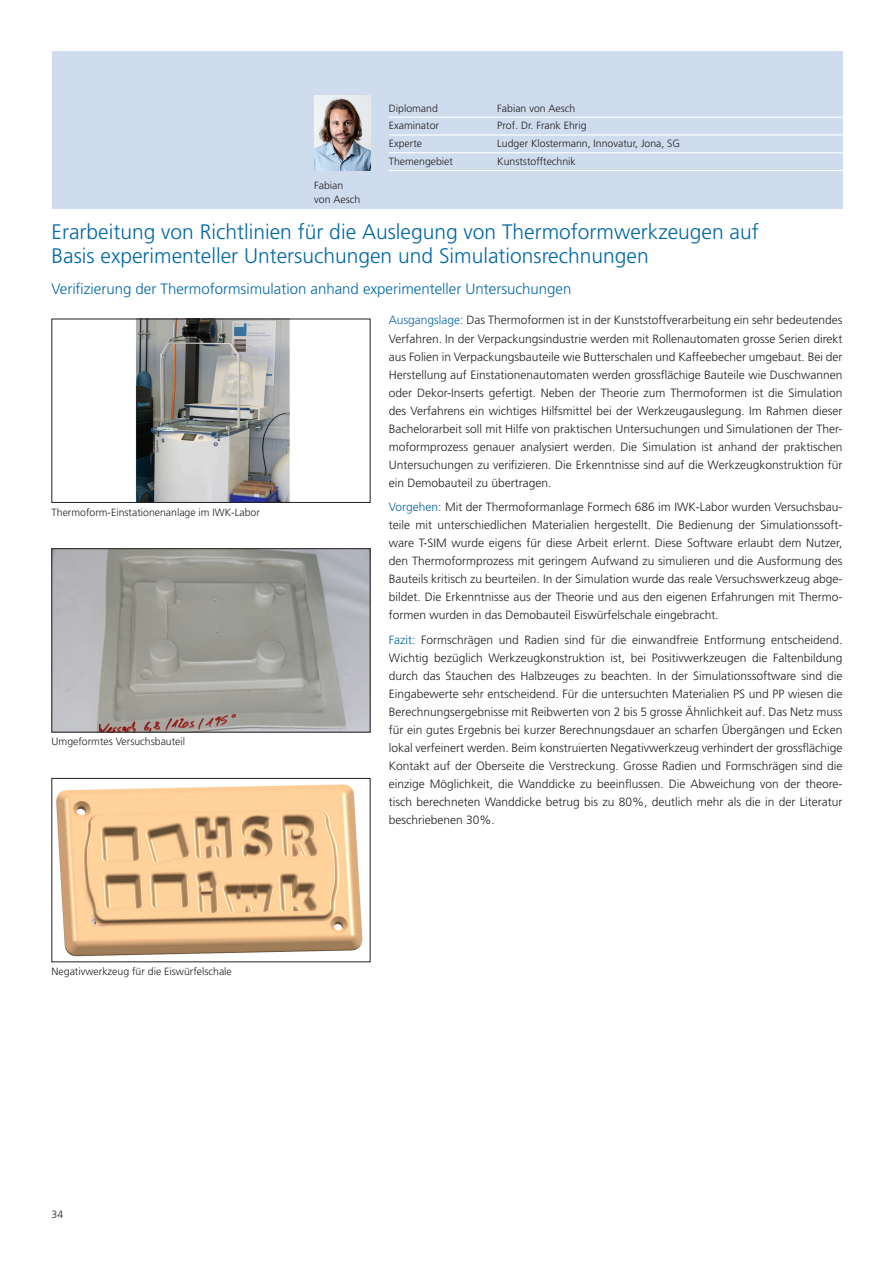
<style>
.page{position:relative;width:893px;height:1264px;background:#fff}
.page>*{position:absolute;margin:0;border:0;box-sizing:border-box;transform-origin:0 0}
.t1{font:300 21px/24px "Frutiger LT Pro";color:#0068a5}
.t2{font:300 15px "Frutiger LT Pro";color:#0068a5}
.t3{font:300 12px/18px "Frutiger LT Pro";color:#231f20;text-align:justify}
.t4{font:300 10.5px/13.5px "Frutiger LT Pro";color:#231f20}
.s1{color:#0068a5}
</style>
<div class="page">
<div style="left:52px;top:52px;width:790px;height:157px;background:#cedced"></div>
<img style="left:135px;top:321px;width:155px;height:179px">
<img style="left:54px;top:550px;width:314px;height:180px">
<div style="left:52px;top:548px;width:318px;height:184px;border:1px solid #231f20"></div>
<img style="left:56px;top:784px;width:307px;height:173px">
<div style="left:52px;top:778px;width:318px;height:183px;border:1px solid #231f20"></div>
<hr style="left:389px;top:117px;width:453px;height:1px;background:#fff">
<hr style="left:389px;top:134px;width:453px;height:1px;background:#fff">
<hr style="left:389px;top:152px;width:453px;height:1px;background:#fff">
<hr style="left:389px;top:170px;width:453px;height:1px;background:#fff">
<img style="left:314px;top:96px;width:56px;height:75px">
<p class="t4" style="left:314px;top:179px;width:48px">Fabian von Aesch</p>
<p class="t4" style="left:389px;top:101px;width:51px">Diplomand</p>
<p class="t4" style="left:497px;top:101px;width:80px">Fabian von Aesch</p>
<p class="t4" style="left:389px;top:119px;width:52px">Examinator</p>
<p class="t4" style="left:497px;top:119px;width:91px">Prof. Dr. Frank Ehrig</p>
<p class="t4" style="left:389px;top:137px;width:35px">Experte</p>
<p class="t4" style="left:497px;top:137px;width:184px">Ludger Klostermann, Innovatur, Jona, SG</p>
<p class="t4" style="left:389px;top:154px;width:66px">Themengebiet</p>
<p class="t4" style="left:497px;top:154px;width:80px">Kunststofftechnik</p>
<h1 class="t1" style="left:52px;top:220px;width:709px">Erarbeitung von Richtlinien für die Auslegung von Thermoformwerkzeugen auf<br>Basis experimenteller Untersuchungen und Simulationsrechnungen</h1>
<p class="t2" style="left:52px;top:280px;width:521px">Verifizierung der Thermoformsimulation anhand experimenteller Untersuchungen</p>
<p class="t4" style="left:52px;top:505px;width:210px">Thermoform-Einstationenanlage im IWK-Labor</p>
<p class="t4" style="left:52px;top:735px;width:135px">Umgeformtes Versuchsbauteil</p>
<p class="t4" style="left:52px;top:964px;width:182px">Negativwerkzeug für die Eiswürfelschale</p>
<p class="t4" style="left:52px;top:1206px;width:13px">34</p>
<p class="t3" style="left:389px;top:311px;width:455px"><span class="s1">Ausgangslage:</span> Das Thermoformen ist in der Kunststoffverarbeitung ein sehr bedeutendes Verfahren. In der Verpackungsindustrie werden mit Rollenautomaten grosse Serien direkt aus Folien in Verpackungsbauteile wie Butterschalen und Kaffeebecher umgebaut. Bei der Herstellung auf Einstationenautomaten werden grossflächige Bauteile wie Duschwannen oder Dekor-Inserts gefertigt. Neben der Theorie zum Thermoformen ist die Simulation des Verfahrens ein wichtiges Hilfsmittel bei der Werkzeugauslegung. Im Rahmen dieser Bachelorarbeit soll mit Hilfe von praktischen Untersuchungen und Simulationen der Ther&shy;moformprozess genauer analysiert werden. Die Simulation ist anhand der praktischen Untersuchungen zu verifizieren. Die Erkenntnisse sind auf die Werkzeugkonstruktion für ein Demobauteil zu übertragen.</p>
<p class="t3" style="left:389px;top:498px;width:455px"><span class="s1">Vorgehen:</span> Mit der Thermoformanlage Formech 686 im IWK-Labor wurden Versuchsbau&shy;teile mit unterschiedlichen Materialien hergestellt. Die Bedienung der Simulationssoft&shy;ware T-SIM wurde eigens für diese Arbeit erlernt. Diese Software erlaubt dem Nutzer, den Thermoformprozess mit geringem Aufwand zu simulieren und die Ausformung des Bauteils kritisch zu beurteilen. In der Simulation wurde das reale Versuchswerkzeug abge&shy;bildet. Die Erkenntnisse aus der Theorie und aus den eigenen Erfahrungen mit Thermo&shy;formen wurden in das Demobauteil Eiswürfelschale eingebracht.</p>
<p class="t3" style="left:389px;top:630px;width:455px"><span class="s1">Fazit:</span> Formschrägen und Radien sind für die einwandfreie Entformung entscheidend.<br>Wichtig bezüglich Werkzeugkonstruktion ist, bei Positivwerkzeugen die Faltenbildung durch das Stauchen des Halbzeuges zu beachten. In der Simulationssoftware sind die Eingabewerte sehr entscheidend. Für die untersuchten Materialien PS und PP wiesen die Berechnungsergebnisse mit Reibwerten von 2 bis 5 grosse Ähnlichkeit auf. Das Netz muss für ein gutes Ergebnis bei kurzer Berechnungsdauer an scharfen Übergängen und Ecken lokal verfeinert werden. Beim konstruierten Negativwerkzeug verhindert der grossflächige Kontakt auf der Oberseite die Verstreckung. Grosse Radien und Formschrägen sind die einzige Möglichkeit, die Wanddicke zu beeinflussen. Die Abweichung von der theore&shy;tisch berechneten Wanddicke betrug bis zu 80%, deutlich mehr als die in der Literatur beschriebenen 30%.</p>
</div>
